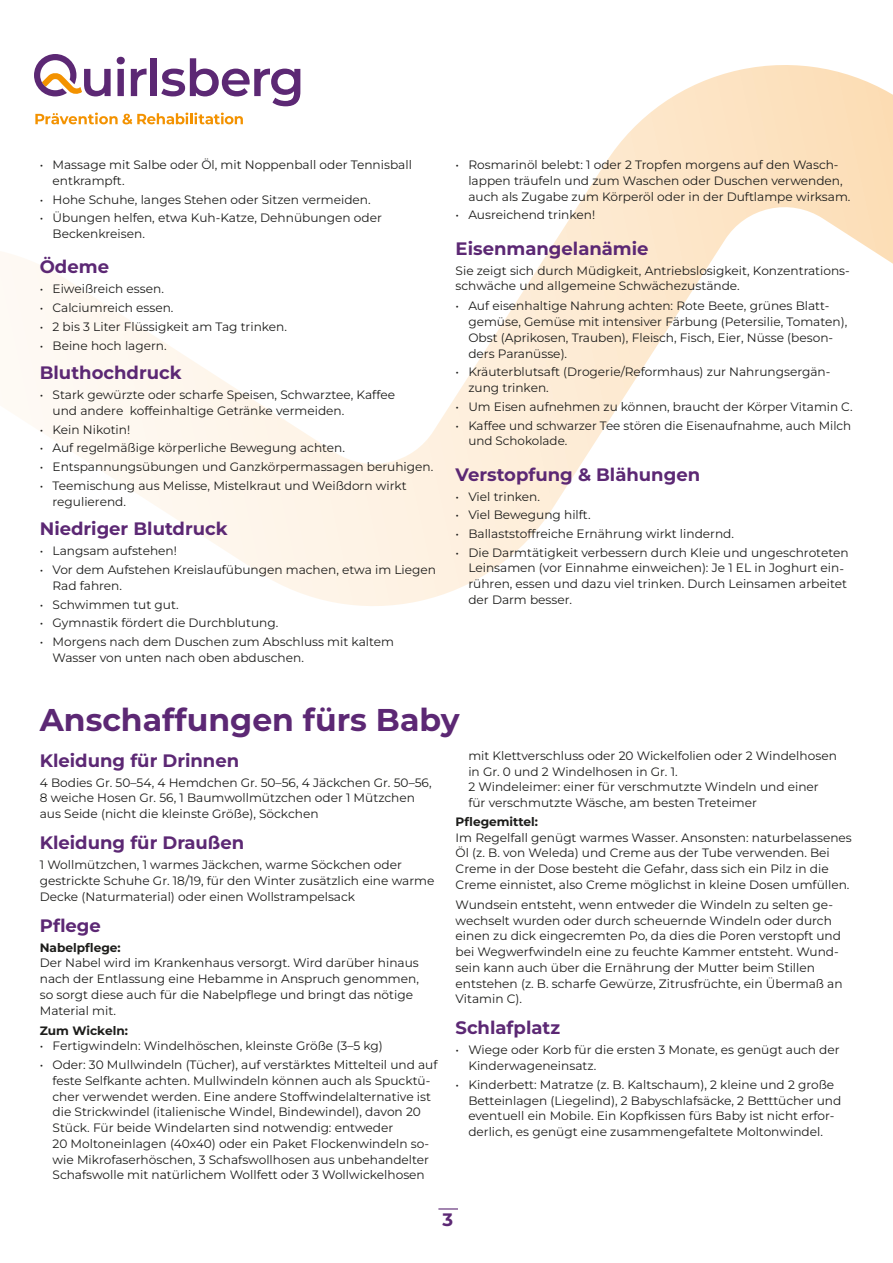
<style>
.page{position:relative;width:893px;height:1263px;background:#fff}
.page>*{position:absolute;margin:0;border:0;box-sizing:border-box;transform-origin:0 0}
.t1{font:700 31.5px "Montserrat";color:#5c2874}
.t2{font:700 18px "Montserrat";color:#5c2874}
.t3{font:12.15px/15.8px "Montserrat";color:#1d1d1b}
.t4{font:700 12.15px "Montserrat";color:#1d1d1b}
</style>
<div class="page">
<svg style="left:0;top:56px;width:893px;height:550px"></svg>
<svg style="left:35px;top:113px;width:208px;height:11px"></svg>
<svg style="left:117px;top:57px;width:8px;height:39px"></svg>
<svg style="left:131px;top:69px;width:16px;height:27px"></svg>
<div style="left:151px;top:58px;width:6px;height:38px;background:#5c2874"></div>
<svg style="left:161px;top:58px;width:139px;height:48px"></svg>
<svg style="left:34px;top:54px;width:77px;height:42px"></svg>
<svg style="left:438px;top:1208px;width:20px;height:1px"></svg>
<p class="t3" style="left:53px;top:157px;width:361px;text-indent:-13px">• Massage mit Salbe oder Öl, mit Noppenball oder Tennisball entkrampft.</p>
<p class="t3" style="left:40px;top:191px;width:332px">• Hohe Schuhe, langes Stehen oder Sitzen vermeiden.</p>
<p class="t3" style="left:53px;top:210px;width:331px;text-indent:-13px">• Übungen helfen, etwa Kuh-Katze, Dehnübungen oder<br>Beckenkreisen.</p>
<h2 class="t2" style="left:40px;top:255px;width:71px">Ödeme</h2>
<p class="t3" style="left:40px;top:281px;width:126px">• Eiweißreich essen.</p>
<p class="t3" style="left:40px;top:300px;width:135px">• Calciumreich essen.</p>
<p class="t3" style="left:40px;top:318px;width:249px">• 2 bis 3 Liter Flüssigkeit am Tag trinken.</p>
<p class="t3" style="left:40px;top:337px;width:128px">• Beine hoch lagern.</p>
<h2 class="t2" style="left:40px;top:361px;width:143px">Bluthochdruck</h2>
<p class="t3" style="left:53px;top:387px;width:344px;text-indent:-13px">• Stark gewürzte oder scharfe Speisen, Schwarztee, Kaffee und andere koffeinhaltige Getränke vermeiden.</p>
<p class="t3" style="left:40px;top:421px;width:92px">• Kein Nikotin!</p>
<p class="t3" style="left:40px;top:440px;width:307px">• Auf regelmäßige körperliche Bewegung achten.</p>
<p class="t3" style="left:40px;top:459px;width:395px">• Entspannungsübungen und Ganzkörpermassagen beruhigen.</p>
<p class="t3" style="left:53px;top:477px;width:356px;text-indent:-13px">• Teemischung aus Melisse, Mistelkraut und Weißdorn wirkt regulierend.</p>
<h2 class="t2" style="left:40px;top:517px;width:189px">Niedriger Blutdruck</h2>
<p class="t3" style="left:40px;top:543px;width:139px">• Langsam aufstehen!</p>
<p class="t3" style="left:53px;top:562px;width:385px;text-indent:-13px">• Vor dem Aufstehen Kreislaufübungen machen, etwa im Liegen<br>Rad fahren.</p>
<p class="t3" style="left:40px;top:596px;width:140px">• Schwimmen tut gut.</p>
<p class="t3" style="left:40px;top:615px;width:240px">• Gymnastik fördert die Durchblutung.</p>
<p class="t3" style="left:53px;top:633px;width:343px;text-indent:-13px">• Morgens nach dem Duschen zum Abschluss mit kaltem<br>Wasser von unten nach oben abduschen.</p>
<p class="t3" style="left:468px;top:157px;width:384px;text-indent:-13px">• Rosmarinöl belebt: 1 oder 2 Tropfen morgens auf den Wasch&shy;lappen träufeln und zum Waschen oder Duschen verwenden, auch als Zugabe zum Körperöl oder in der Duftlampe wirksam.</p>
<p class="t3" style="left:456px;top:207px;width:141px">• Ausreichend trinken!</p>
<h2 class="t2" style="left:456px;top:236px;width:195px">Eisenmangelanämie</h2>
<p class="t3" style="left:456px;top:262px;width:396px">Sie zeigt sich durch Müdigkeit, Antriebslosigkeit, Konzentrations&shy;schwäche und allgemeine Schwächezustände.</p>
<p class="t3" style="left:468px;top:298px;width:380px;text-indent:-13px">• Auf eisenhaltige Nahrung achten: Rote Beete, grünes Blatt&shy;gemüse, Gemüse mit intensiver Färbung (Petersilie, Tomaten), Obst (Aprikosen, Trauben), Fleisch, Fisch, Eier, Nüsse (beson&shy;ders Paranüsse).</p>
<p class="t3" style="left:468px;top:364px;width:364px;text-indent:-13px">• Kräuterblutsaft (Drogerie/Reformhaus) zur Nahrungsergän&shy;zung trinken.</p>
<p class="t3" style="left:456px;top:398px;width:399px">• Um Eisen aufnehmen zu können, braucht der Körper Vitamin C.</p>
<p class="t3" style="left:468px;top:417px;width:384px;text-indent:-13px">• Kaffee und schwarzer Tee stören die Eisenaufnahme, auch Milch und Schokolade.</p>
<h2 class="t2" style="left:456px;top:462px;width:246px">Verstopfung &amp; Blähungen</h2>
<p class="t3" style="left:456px;top:488px;width:86px">• Viel trinken.</p>
<p class="t3" style="left:456px;top:507px;width:136px">• Viel Bewegung hilft.</p>
<p class="t3" style="left:456px;top:525px;width:280px">• Ballaststoffreiche Ernährung wirkt lindernd.</p>
<p class="t3" style="left:468px;top:544px;width:382px;text-indent:-13px">• Die Darmtätigkeit verbessern durch Kleie und ungeschroteten Leinsamen (vor Einnahme einweichen): Je 1 EL in Joghurt ein&shy;rühren, essen und dazu viel trinken. Durch Leinsamen arbeitet der Darm besser.</p>
<h1 class="t1" style="left:40px;top:699px;width:421px">Anschaffungen fürs Baby</h1>
<h2 class="t2" style="left:40px;top:748px;width:201px">Kleidung für Drinnen</h2>
<p class="t3" style="left:40px;top:774px;width:393px">4 Bodies Gr. 50–54, 4 Hemdchen Gr. 50–56, 4 Jäckchen Gr. 50–56,<br>8 weiche Hosen Gr. 56, 1 Baumwollmützchen oder 1 Mützchen aus Seide (nicht die kleinste Größe), Söckchen</p>
<h2 class="t2" style="left:40px;top:831px;width:206px">Kleidung für Draußen</h2>
<p class="t3" style="left:40px;top:856px;width:396px">1 Wollmützchen, 1 warmes Jäckchen, warme Söckchen oder gestrickte Schuhe Gr. 18/19, für den Winter zusätzlich eine warme<br>Decke (Naturmaterial) oder einen Wollstrampelsack</p>
<h2 class="t2" style="left:40px;top:913px;width:63px">Pflege</h2>
<p class="t4" style="left:40px;top:939px;width:82px">Nabelpflege:</p>
<p class="t3" style="left:40px;top:955px;width:381px">Der Nabel wird im Krankenhaus versorgt. Wird darüber hinaus nach der Entlassung eine Hebamme in Anspruch genommen, so sorgt diese auch für die Nabelpflege und bringt das nötige Material mit.</p>
<p class="t4" style="left:40px;top:1022px;width:90px">Zum Wickeln:</p>
<p class="t3" style="left:40px;top:1038px;width:345px">• Fertigwindeln: Windelhöschen, kleinste Größe (3–5 kg)</p>
<p class="t3" style="left:53px;top:1056px;width:387px;text-indent:-13px">• Oder: 30 Mullwindeln (Tücher), auf verstärktes Mittelteil und auf feste Selfkante achten. Mullwindeln können auch als Spucktü&shy;cher verwendet werden. Eine andere Stoffwindelalternative ist die Strickwindel (italienische Windel, Bindewindel), davon 20<br>Stück. Für beide Windelarten sind notwendig: entweder<br>20 Moltoneinlagen (40x40) oder ein Paket Flockenwindeln so&shy;wie Mikrofaserhöschen, 3 Schafswollhosen aus unbehandelter Schafswolle mit natürlichem Wollfett oder 3 Wollwickelhosen</p>
<p class="t3" style="left:468px;top:747px;width:370px">mit Klettverschluss oder 20 Wickelfolien oder 2 Windelhosen in Gr. 0 und 2 Windelhosen in Gr. 1.<br>2 Windeleimer: einer für verschmutzte Windeln und einer für verschmutzte Wäsche, am besten Treteimer</p>
<p class="t4" style="left:456px;top:813px;width:84px">Pflegemittel:</p>
<p class="t3" style="left:456px;top:829px;width:398px">Im Regelfall genügt warmes Wasser. Ansonsten: naturbelassenes Öl (z. B. von Weleda) und Creme aus der Tube verwenden. Bei Creme in der Dose besteht die Gefahr, dass sich ein Pilz in die Creme einnistet, also Creme möglichst in kleine Dosen umfüllen.</p>
<p class="t3" style="left:456px;top:896px;width:388px">Wundsein entsteht, wenn entweder die Windeln zu selten ge&shy;wechselt wurden oder durch scheuernde Windeln oder durch einen zu dick eingecremten Po, da dies die Poren verstopft und bei Wegwerfwindeln eine zu feuchte Kammer entsteht. Wund&shy;sein kann auch über die Ernährung der Mutter beim Stillen entstehen (z. B. scharfe Gewürze, Zitrusfrüchte, ein Übermaß an Vitamin C).</p>
<h2 class="t2" style="left:456px;top:1016px;width:106px">Schlafplatz</h2>
<p class="t3" style="left:468px;top:1042px;width:373px;text-indent:-13px">• Wiege oder Korb für die ersten 3 Monate, es genügt auch der<br>Kinderwageneinsatz.</p>
<p class="t3" style="left:468px;top:1076px;width:375px;text-indent:-13px">• Kinderbett: Matratze (z. B. Kaltschaum), 2 kleine und 2 große Betteinlagen (Liegelind), 2 Babyschlafsäcke, 2 Betttücher und eventuell ein Mobile. Ein Kopfkissen fürs Baby ist nicht erfor&shy;derlich, es genügt eine zusammengefaltete Moltonwindel.</p>
<h2 class="t2" style="left:443px;top:1208px;width:12px">3</h2>
</div>
